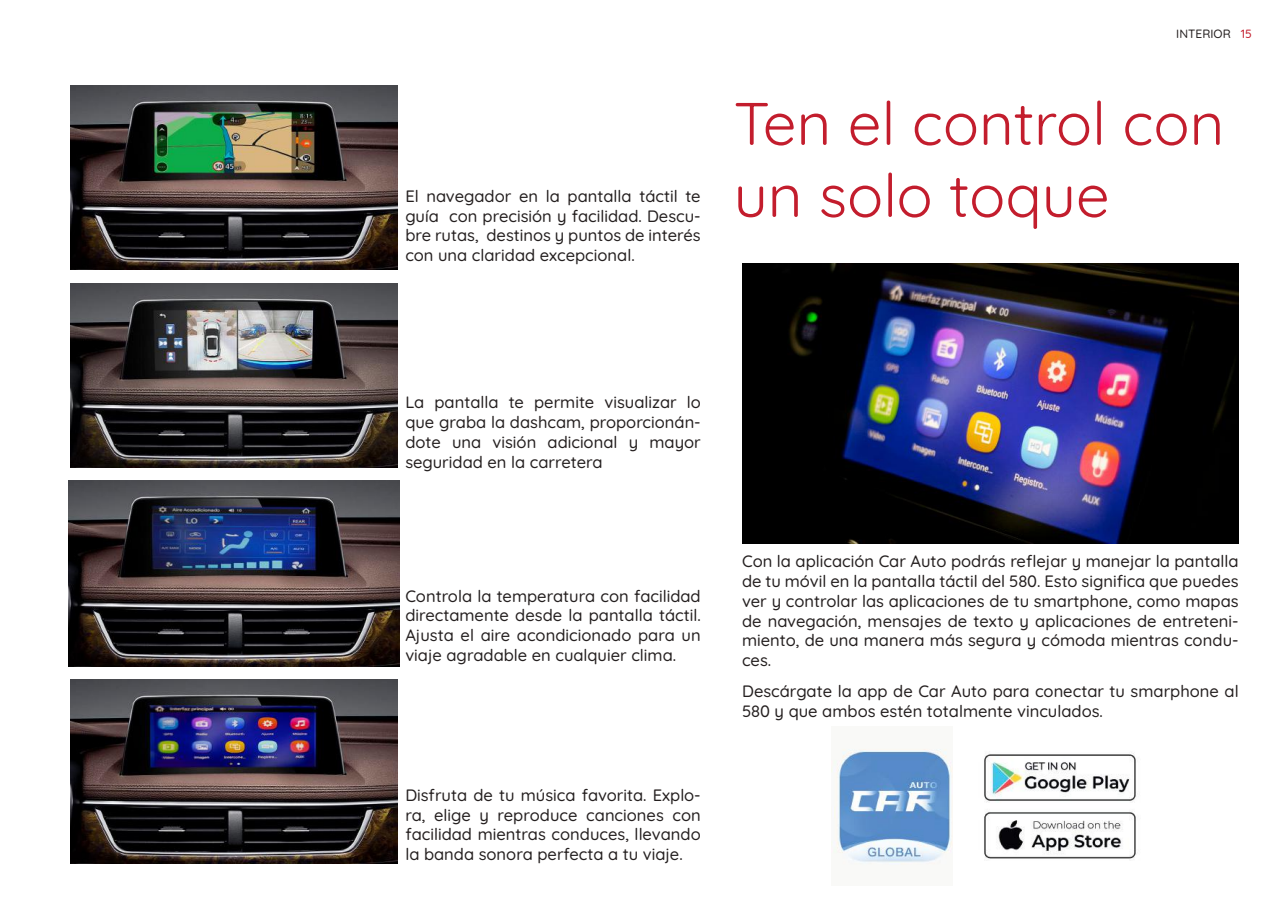
<style>
.page{position:relative;width:1280px;height:910px;background:#fff}
.page>*{position:absolute;margin:0;border:0;box-sizing:border-box;transform-origin:0 0}
.t1{font:300 60px/72px "Quicksand";color:#c31d2d}
.t2{font:300 16.5px/19.8px "Quicksand";color:#241f1f;text-align:justify}
.t3{font:300 12px "Quicksand";color:#241f1f}
.s1{color:#c31d2d}
</style>
<div class="page">
<img style="left:71px;top:86px;width:327px;height:184px">
<img style="left:71px;top:680px;width:327px;height:184px">
<img style="left:69px;top:480px;width:331px;height:186px">
<img style="left:742px;top:264px;width:497px;height:279px">
<img style="left:832px;top:749px;width:121px;height:116px">
<img style="left:984px;top:753px;width:152px;height:106px">
<img style="left:71px;top:283px;width:327px;height:184px">
<p class="t2" style="left:405px;top:184px;width:297px">El navegador en la pantalla táctil te guía con precisión y facilidad. Descu&shy;bre rutas, destinos y puntos de interés con una claridad excepcional.</p>
<p class="t3" style="left:1176px;top:24px;width:77px">INTERIOR <span class="s1">15</span></p>
<h1 class="t1" style="left:734px;top:82px;width:492px">Ten el control con un solo toque</h1>
<p class="t2" style="left:405px;top:391px;width:297px">La pantalla te permite visualizar lo que graba la dashcam, proporcionán&shy;dote una visión adicional y mayor seguridad en la carretera</p>
<p class="t2" style="left:405px;top:584px;width:297px">Controla la temperatura con facilidad directamente desde la pantalla táctil.<br>Ajusta el aire acondicionado para un viaje agradable en cualquier clima.</p>
<p class="t2" style="left:405px;top:783px;width:297px">Disfruta de tu música favorita. Explo&shy;ra, elige y reproduce canciones con facilidad mientras conduces, llevando la banda sonora perfecta a tu viaje.</p>
<p class="t2" style="left:742px;top:550px;width:498px">Con la aplicación Car Auto podrás reflejar y manejar la pantalla de tu móvil en la pantalla táctil del 580. Esto significa que puedes ver y controlar las aplicaciones de tu smartphone, como mapas de navegación, mensajes de texto y aplicaciones de entreteni&shy;miento, de una manera más segura y cómoda mientras condu&shy;ces.</p>
<p class="t2" style="left:742px;top:680px;width:498px">Descárgate la app de Car Auto para conectar tu smarphone al<br>580 y que ambos estén totalmente vinculados.</p>
</div>
